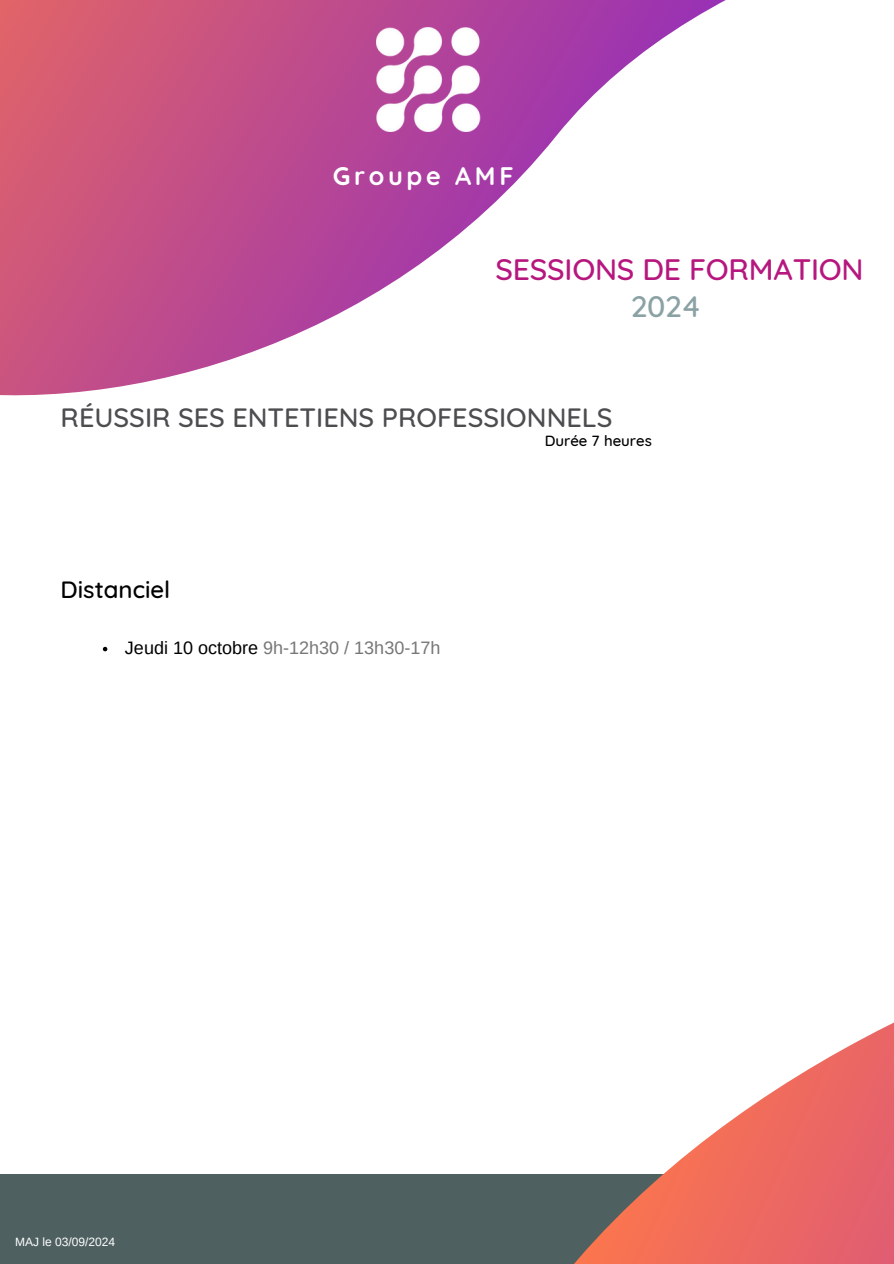
<style>
.page{position:relative;width:894px;height:1264px;background:#fff}
.page>*{position:absolute;margin:0;border:0;box-sizing:border-box;transform-origin:0 0}
.t1{font:500 30.15px "Quicksand";letter-spacing:-.005em;color:#b6177e}
.t2{font:500 30.15px "Quicksand";color:#8ba2a4}
.t3{font:500 27px "Quicksand";color:#4d4d50}
.t4{font:700 25.35px "Quicksand";letter-spacing:.145em;color:#fff}
.t5{font:500 24px "Quicksand";color:#000}
.t6{font:18px "Arimo";color:#777}
.t7{font:500 15px "Quicksand";color:#000}
.t8{font:12px "Arimo";color:#fff}
.s1{color:#000}
</style>
<div class="page">
<svg style="left:0;top:0;width:726px;height:652px"></svg>
<div style="left:0;top:1174px;width:893px;height:89px;background:#4f6061"></div>
<img style="left:376px;top:28px;width:104px;height:103px">
<svg style="left:575px;top:1023px;width:318px;height:240px"></svg>
<svg style="left:103px;top:647px;width:4px;height:4px"></svg>
<p class="t4" style="left:333px;top:160px;width:182px">Groupe AMF</p>
<h4 class="t1" style="left:495px;top:250px;width:369px">SESSIONS DE FORMATION</h4>
<h1 class="t2" style="left:630px;top:286px;width:72px">2024</h1>
<h2 class="t3" style="left:61px;top:400px;width:553px">RÉUSSIR SES ENTETIENS PROFESSIONNELS</h2>
<h3 class="t7" style="left:544px;top:431px;width:109px">Durée 7 heures</h3>
<h5 class="t5" style="left:61px;top:574px;width:111px">Distanciel</h5>
<p class="t6" style="left:125px;top:637px;width:317px"><span class="s1">Jeudi 10 octobre</span> 9h-12h30 / 13h30-17h</p>
<p class="t8" style="left:15px;top:1234px;width:101px">MAJ le 03/09/2024</p>
</div>
